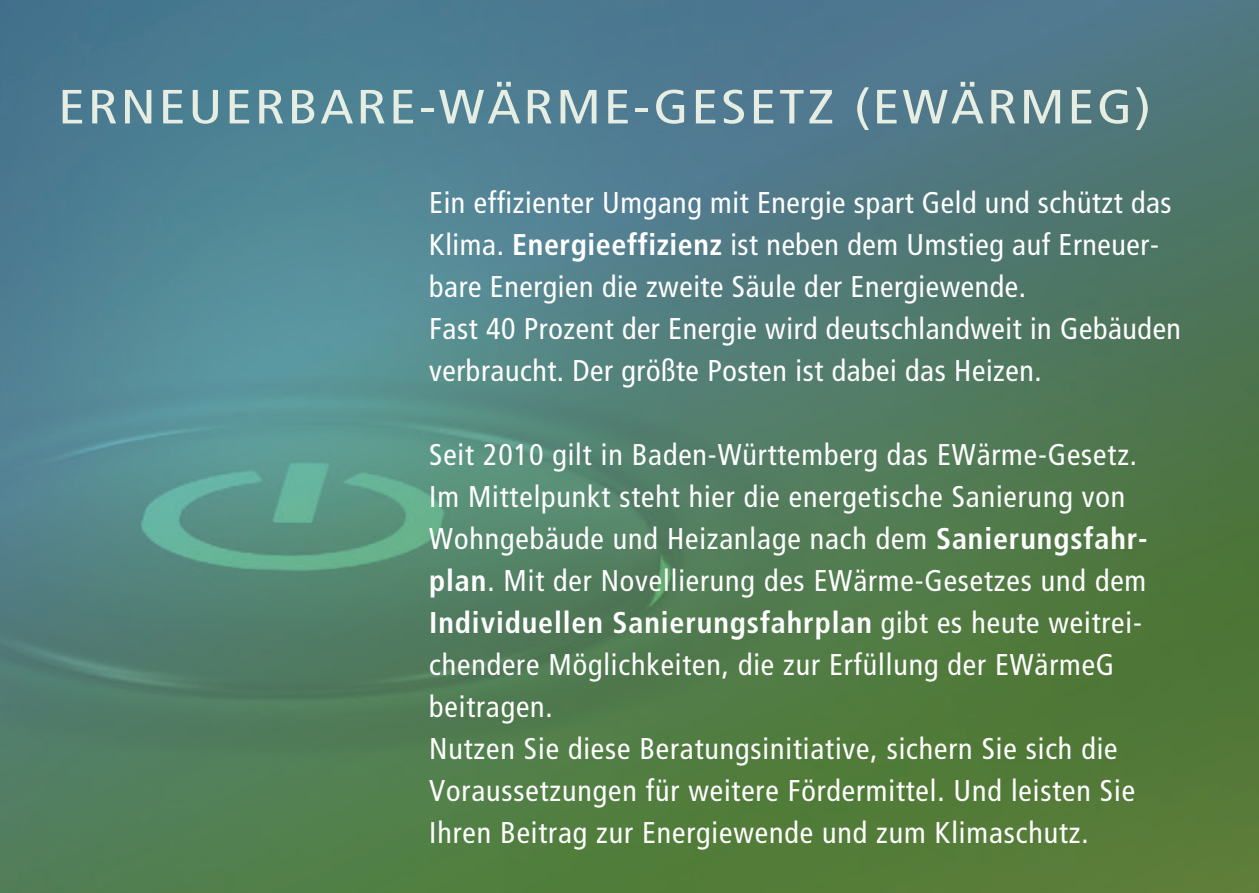
<style>
.page{position:relative;width:1259px;height:893px;background:#fff}
.page>*{position:absolute;margin:0;border:0;box-sizing:border-box;transform-origin:0 0}
.t1{font:48px "Frutiger HC 57 Roman Cond";letter-spacing:.05em;color:#e6ede2;scale:1.2 1}
.t2{font:30px/42px "Frutiger HC 57 Roman Cond";letter-spacing:.03em;color:#fff}
.t3{font:30px "Frutiger HC 67 Bold Cond";letter-spacing:.03em;color:#fff}
.s1{font-family:"Frutiger HC 67 Bold Cond"}
.s2{font-family:"Frutiger HC 57 Roman Cond"}
</style>
<div class="page">
<img style="left:0;top:0;width:1259px;height:893px">
<h1 class="t1" style="left:58px;top:79px;width:912px">ERNEUERBARE-WÄRME-GESETZ (EWÄRMEG)</h1>
<p class="t2" style="left:429px;top:182px;width:753px">Ein effizienter Umgang mit Energie spart Geld und schützt das Klima. <span class="s1">Energieeffizienz</span> ist neben dem Umstieg auf Erneuer&shy;bare Energien die zweite Säule der Energiewende.<br>Fast 40 Prozent der Energie wird deutschlandweit in Gebäuden verbraucht. Der größte Posten ist dabei das Heizen.</p>
<p class="t2" style="left:429px;top:434px;width:720px">Seit 2010 gilt in Baden-Württemberg das EWärme-Gesetz.<br>Im Mittelpunkt steht hier die energetische Sanierung von Wohngebäude und Heizanlage nach dem <span class="s1">Sanierungsfahr&shy;plan</span>. Mit der Novellierung des EWärme-Gesetzes und dem</p>
<p class="t3" style="left:429px;top:605px;width:714px">Individuellen Sanierungsfahrplan <span class="s2">gibt es heute weitrei-</span></p>
<p class="t2" style="left:429px;top:644px;width:707px">chendere Möglichkeiten, die zur Erfüllung der EWärmeG beitragen.<br>Nutzen Sie diese Beratungsinitiative, sichern Sie sich die Voraussetzungen für weitere Fördermittel. Und leisten Sie Ihren Beitrag zur Energiewende und zum Klimaschutz.</p>
</div>
